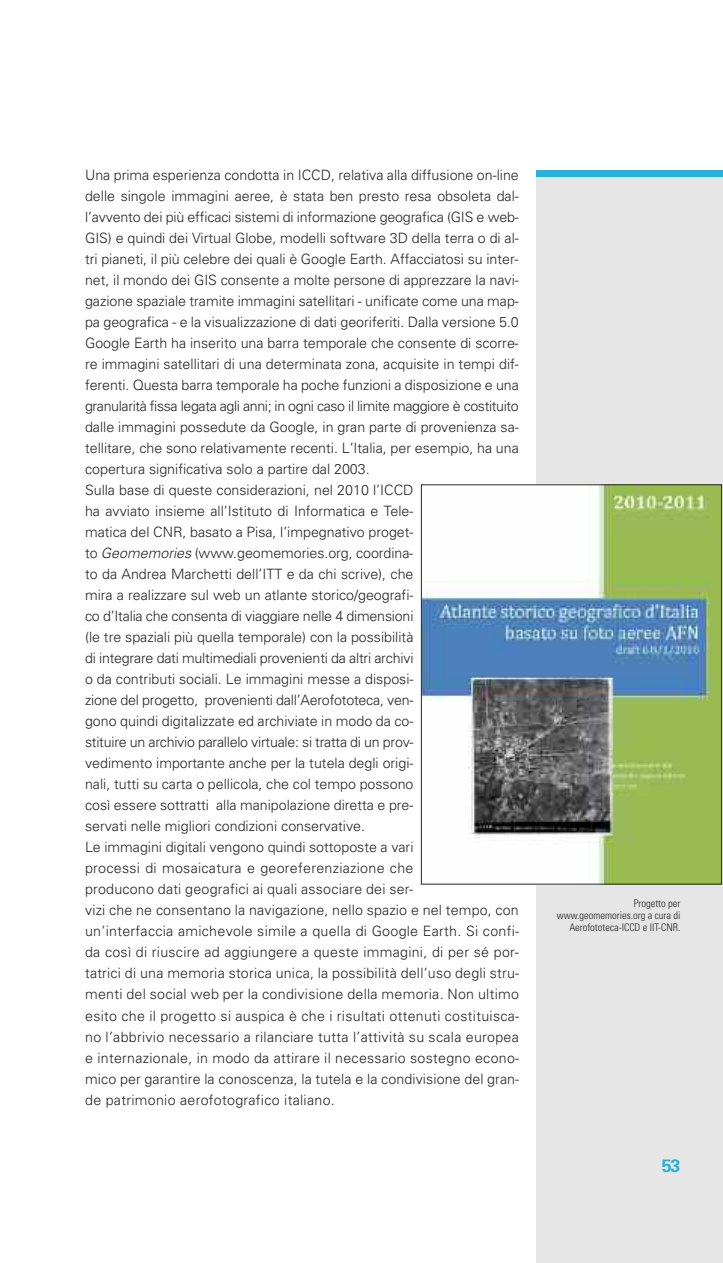
<style>
.page{position:relative;width:723px;height:1263px;background:#fff}
.page>*{position:absolute;margin:0;border:0;box-sizing:border-box;transform-origin:0 0}
.t1{font:700 18px "Univers";color:#27b0da}
.t2{font:300 14.25px/21px "Univers";color:#272627}
.t3{font:300 condensed 10.5px/12px "Univers";color:#272627;text-align:right}
.s1{font-style:italic}
</style>
<div class="page">
<div style="left:536px;top:170px;width:187px;height:1093px;background:#e7e6e6"></div>
<div style="left:536px;top:170px;width:187px;height:6px;background:#27b0da"></div>
<img style="left:423px;top:486px;width:297px;height:396px">
<div style="left:421px;top:484px;width:301px;height:400px;border:1px solid #272627"></div>
<p class="t2" style="left:85px;top:166px;width:436px">Una prima esperienza condotta in ICCD, relativa alla diffusione on-line delle singole immagini aeree, è stata ben presto resa obsoleta dal&shy;l’avvento dei più efficaci sistemi di informazione geografica (GIS e web-GIS) e quindi dei Virtual Globe, modelli software 3D della terra o di al&shy;tri pianeti, il più celebre dei quali è Google Earth. Affacciatosi su inter&shy;net, il mondo dei GIS consente a molte persone di apprezzare la navi&shy;gazione spaziale tramite immagini satellitari - unificate come una map&shy;pa geografica - e la visualizzazione di dati georiferiti. Dalla versione 5.0<br>Google Earth ha inserito una barra temporale che consente di scorre&shy;re immagini satellitari di una determinata zona, acquisite in tempi dif&shy;ferenti. Questa barra temporale ha poche funzioni a disposizione e una granularità fissa legata agli anni; in ogni caso il limite maggiore è costituito dalle immagini possedute da Google, in gran parte di provenienza sa&shy;tellitare, che sono relativamente recenti. L’Italia, per esempio, ha una copertura significativa solo a partire dal 2003.<br>Sulla base di queste considerazioni, nel 2010 l’ICCD<br>ha avviato insieme all’Istituto di Informatica e Tele-<br>matica del CNR, basato a Pisa, l’impegnativo proget-<br>to <span class="s1">Geomemories</span> (www.geomemories.org, coordina-<br>to da Andrea Marchetti dell’ITT e da chi scrive), che<br>mira a realizzare sul web un atlante storico/geografi-<br>co d’Italia che consenta di viaggiare nelle 4 dimensioni<br>(le tre spaziali più quella temporale) con la possibilità<br>di integrare dati multimediali provenienti da altri archivi<br>o da contributi sociali. Le immagini messe a disposi-<br>zione del progetto, provenienti dall’Aerofototeca, ven-<br>gono quindi digitalizzate ed archiviate in modo da co-<br>stituire un archivio parallelo virtuale: si tratta di un prov-<br>vedimento importante anche per la tutela degli origi-<br>nali, tutti su carta o pellicola, che col tempo possono<br>così essere sottratti alla manipolazione diretta e pre-<br>servati nelle migliori condizioni conservative.<br>Le immagini digitali vengono quindi sottoposte a vari<br>processi di mosaicatura e georeferenziazione che<br>producono dati geografici ai quali associare dei ser-<br>vizi che ne consentano la navigazione, nello spazio e nel tempo, con un’interfaccia amichevole simile a quella di Google Earth. Si confi&shy;da così di riuscire ad aggiungere a queste immagini, di per sé por&shy;tatrici di una memoria storica unica, la possibilità dell’uso degli stru&shy;menti del social web per la condivisione della memoria. Non ultimo esito che il progetto si auspica è che i risultati ottenuti costituisca&shy;no l’abbrivio necessario a rilanciare tutta l’attività su scala europea e internazionale, in modo da attirare il necessario sostegno econo&shy;mico per garantire la conoscenza, la tutela e la condivisione del gran&shy;de patrimonio aerofotografico italiano.</p>
<p class="t3" style="left:557px;top:898px;width:125px">Progetto per www.geomemories.org a cura di<br>Aerofototeca-ICCD e IIT-CNR.</p>
<p class="t1" style="left:662px;top:1159px;width:20px">53</p>
</div>
